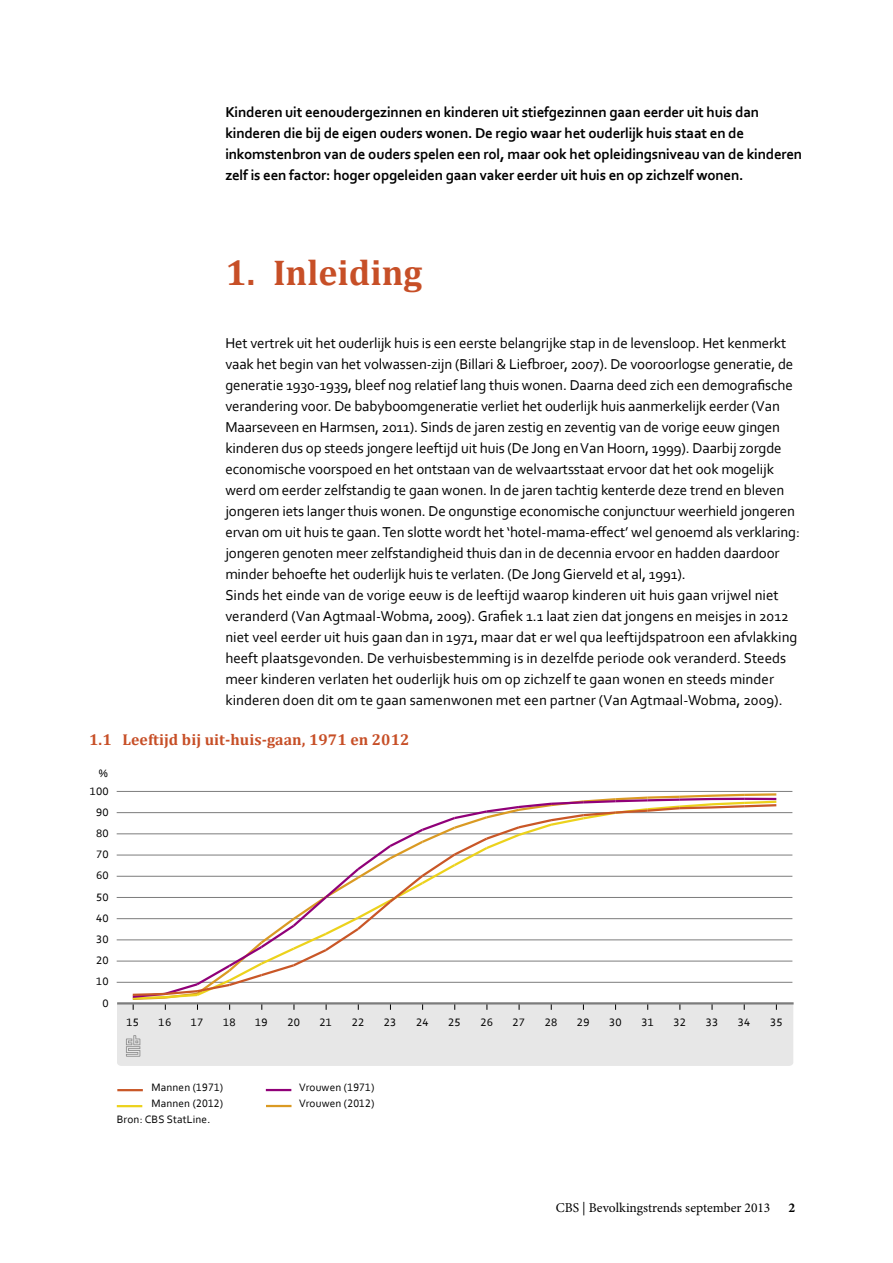
<style>
.page{position:relative;width:893px;height:1263px;background:#fff}
.page>*{position:absolute;margin:0;border:0;box-sizing:border-box;transform-origin:0 0}
.t1{font:700 36px "Cambria";color:#c74f27}
.t2{font:700 15.75px "Cambria";letter-spacing:.005em;color:#c74f27}
.t3{font:15px/21px "Corbel";letter-spacing:-.01em;color:#000}
.t4{font:700 15px/21px "Corbel";letter-spacing:-.015em;color:#000}
.t5{font:13.5px "Minion Pro";color:#000}
.t6{font:700 13.5px "Minion Pro";color:#000}
.t7{font:11.25px "Corbel";letter-spacing:.01em;color:#000}
.t8{font:11.25px "Corbel";letter-spacing:.01em;color:#000;scale:1.08 1}
</style>
<div class="page">
<hr style="left:266px;top:1089px;width:25px;height:2px;background:#900078">
<hr style="left:117px;top:1089px;width:26px;height:2px;background:#c95727">
<hr style="left:117px;top:1105px;width:25px;height:2px;background:#ecd21c">
<hr style="left:266px;top:1105px;width:25px;height:2px;background:#da9a23">
<hr style="left:117px;top:791px;width:675px;height:1px;background:#7c7c7c">
<svg style="left:117px;top:793px;width:676px;height:273px"></svg>
<hr style="left:117px;top:1002px;width:677px;height:2px;background:#7c7c7c">
<p class="t4" style="left:225px;top:101px;width:578px">Kinderen uit eenoudergezinnen en kinderen uit stiefgezinnen gaan eerder uit huis dan kinderen die bij de eigen ouders wonen. De regio waar het ouderlijk huis staat en de inkomstenbron van de ouders spelen een rol, maar ook het opleidingsniveau van de kinderen zelf is een factor: hoger opgeleiden gaan vaker eerder uit huis en op zichzelf wonen.</p>
<h1 class="t1" style="left:225px;top:251px;width:198px">1. Inleiding</h1>
<p class="t3" style="left:225px;top:332px;width:576px">Het vertrek uit het ouderlijk huis is een eerste belangrijke stap in de levensloop. Het kenmerkt vaak het begin van het volwassen-zijn (Billari &amp; Liefbroer, 2007). De vooroorlogse generatie, de generatie 1930-1939, bleef nog relatief lang thuis wonen. Daarna deed zich een demografische verandering voor. De babyboomgeneratie verliet het ouderlijk huis aanmerkelijk eerder (Van Maarseveen en Harmsen, 2011). Sinds de jaren zestig en zeventig van de vorige eeuw gingen kinderen dus op steeds jongere leeftijd uit huis (De Jong en Van Hoorn, 1999). Daarbij zorgde economische voorspoed en het ontstaan van de welvaartsstaat ervoor dat het ook mogelijk werd om eerder zelfstandig te gaan wonen. In de jaren tachtig kenterde deze trend en bleven jongeren iets langer thuis wonen. De ongunstige economische conjunctuur weerhield jongeren ervan om uit huis te gaan. Ten slotte wordt het ‘hotel-mama-effect’ wel genoemd als verklaring: jongeren genoten meer zelfstandigheid thuis dan in de decennia ervoor en hadden daardoor minder behoefte het ouderlijk huis te verlaten. (De Jong Gierveld et al, 1991).<br>Sinds het einde van de vorige eeuw is de leeftijd waarop kinderen uit huis gaan vrijwel niet veranderd (Van Agtmaal-Wobma, 2009). Grafiek 1.1 laat zien dat jongens en meisjes in 2012 niet veel eerder uit huis gaan dan in 1971, maar dat er wel qua leeftijdspatroon een afvlakking heeft plaatsgevonden. De verhuisbestemming is in dezelfde periode ook veranderd. Steeds meer kinderen verlaten het ouderlijk huis om op zichzelf te gaan wonen en steeds minder kinderen doen dit om te gaan samenwonen met een partner (Van Agtmaal-Wobma, 2009).</p>
<p class="t2" style="left:89px;top:730px;width:322px">1.1 Leeftijd bij uit-huis-gaan, 1971 en 2012</p>
<p class="t7" style="left:99px;top:766px;width:11px">%</p>
<p class="t8" style="left:90px;top:784px;width:19px">100</p>
<p class="t8" style="left:96px;top:805px;width:13px">90</p>
<p class="t8" style="left:96px;top:826px;width:13px">80</p>
<p class="t8" style="left:96px;top:847px;width:13px">70</p>
<p class="t8" style="left:96px;top:869px;width:13px">60</p>
<p class="t8" style="left:96px;top:890px;width:13px">50</p>
<p class="t8" style="left:96px;top:911px;width:13px">40</p>
<p class="t8" style="left:96px;top:932px;width:13px">30</p>
<p class="t8" style="left:96px;top:953px;width:13px">20</p>
<p class="t8" style="left:96px;top:975px;width:13px">10</p>
<p class="t8" style="left:102px;top:996px;width:7px">0</p>
<p class="t8" style="left:126px;top:1015px;width:13px">15</p>
<p class="t8" style="left:159px;top:1015px;width:13px">16</p>
<p class="t8" style="left:191px;top:1015px;width:13px">17</p>
<p class="t8" style="left:223px;top:1015px;width:13px">18</p>
<p class="t8" style="left:255px;top:1015px;width:13px">19</p>
<p class="t8" style="left:287px;top:1015px;width:13px">20</p>
<p class="t8" style="left:320px;top:1015px;width:13px">21</p>
<p class="t8" style="left:352px;top:1015px;width:13px">22</p>
<p class="t8" style="left:384px;top:1015px;width:13px">23</p>
<p class="t8" style="left:416px;top:1015px;width:13px">24</p>
<p class="t8" style="left:448px;top:1015px;width:13px">25</p>
<p class="t8" style="left:480px;top:1015px;width:13px">26</p>
<p class="t8" style="left:513px;top:1015px;width:13px">27</p>
<p class="t8" style="left:545px;top:1015px;width:13px">28</p>
<p class="t8" style="left:577px;top:1015px;width:13px">29</p>
<p class="t8" style="left:609px;top:1015px;width:13px">30</p>
<p class="t8" style="left:641px;top:1015px;width:13px">31</p>
<p class="t8" style="left:673px;top:1015px;width:13px">32</p>
<p class="t8" style="left:706px;top:1015px;width:13px">33</p>
<p class="t8" style="left:738px;top:1015px;width:13px">34</p>
<p class="t8" style="left:770px;top:1015px;width:13px">35</p>
<p class="t7" style="left:151px;top:1080px;width:73px">Mannen (1971)</p>
<p class="t7" style="left:299px;top:1080px;width:77px">Vrouwen (1971)</p>
<p class="t7" style="left:151px;top:1096px;width:73px">Mannen (2012)</p>
<p class="t7" style="left:299px;top:1096px;width:77px">Vrouwen (2012)</p>
<p class="t7" style="left:117px;top:1113px;width:95px">Bron: CBS StatLine.</p>
<p class="t5" style="left:556px;top:1198px;width:216px">CBS | Bevolkingstrends september 2013</p>
<p class="t6" style="left:788px;top:1198px;width:8px">2</p>
</div>
